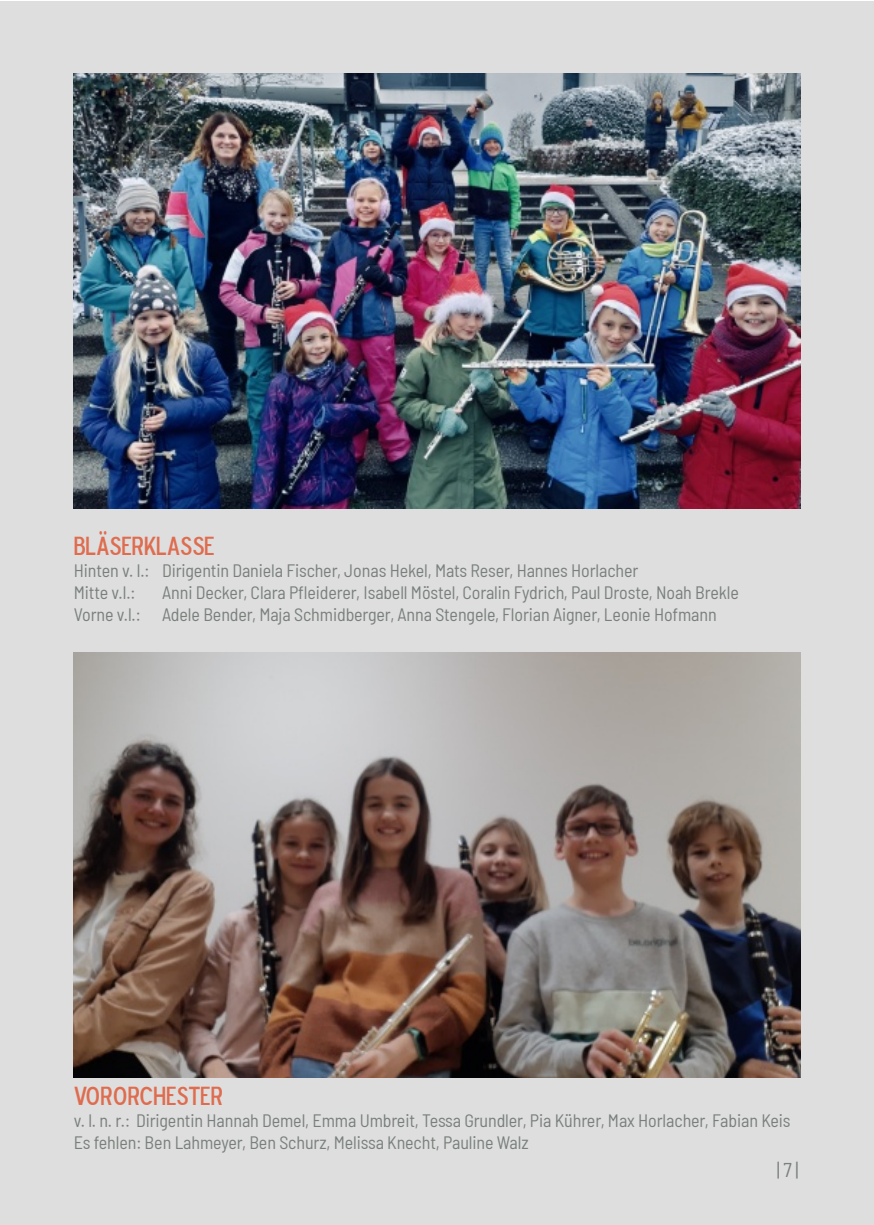
<style>
.page{position:relative;width:874px;height:1225px;background:#fff}
.page>*{position:absolute;margin:0;border:0;box-sizing:border-box;transform-origin:0 0}
.t1{font:26px "Blue Highway D Type";letter-spacing:-.005em;color:#de6c4f}
.t2{font:semi-condensed 20px "Barlow";color:#79807c}
.t3{font:semi-condensed 18px/22px "Barlow";letter-spacing:-.005em;color:#79807c}
</style>
<div class="page">
<div style="left:0;top:1px;width:873px;height:1224px;background:#dedede"></div>
<img style="left:74px;top:652px;width:725px;height:425px">
<img style="left:74px;top:74px;width:725px;height:435px">
<h1 class="t1" style="left:74px;top:529px;width:141px">BLÄSERKLASSE</h1>
<p class="t3" style="left:74px;top:559px;width:565px">Hinten v. l.: Dirigentin Daniela Fischer, Jonas Hekel, Mats Reser, Hannes Horlacher<br>Mitte v.l.:</p>
<p class="t3" style="left:74px;top:581px;width:666px;text-indent:88px">Anni Decker, Clara Pfleiderer, Isabell Möstel, Coralin Fydrich, Paul Droste, Noah Brekle<br>Vorne v.l.: Adele Bender, Maja Schmidberger, Anna Stengele, Florian Aigner, Leonie Hofmann</p>
<h1 class="t1" style="left:74px;top:1079px;width:150px">VORORCHESTER</h1>
<p class="t3" style="left:74px;top:1109px;width:718px">v. l. n. r.: Dirigentin Hannah Demel, Emma Umbreit, Tessa Grundler, Pia Kührer, Max Horlacher, Fabian Keis<br>Es fehlen: Ben Lahmeyer, Ben Schurz, Melissa Knecht, Pauline Walz</p>
<p class="t2" style="left:776px;top:1157px;width:23px">|7|</p>
</div>
